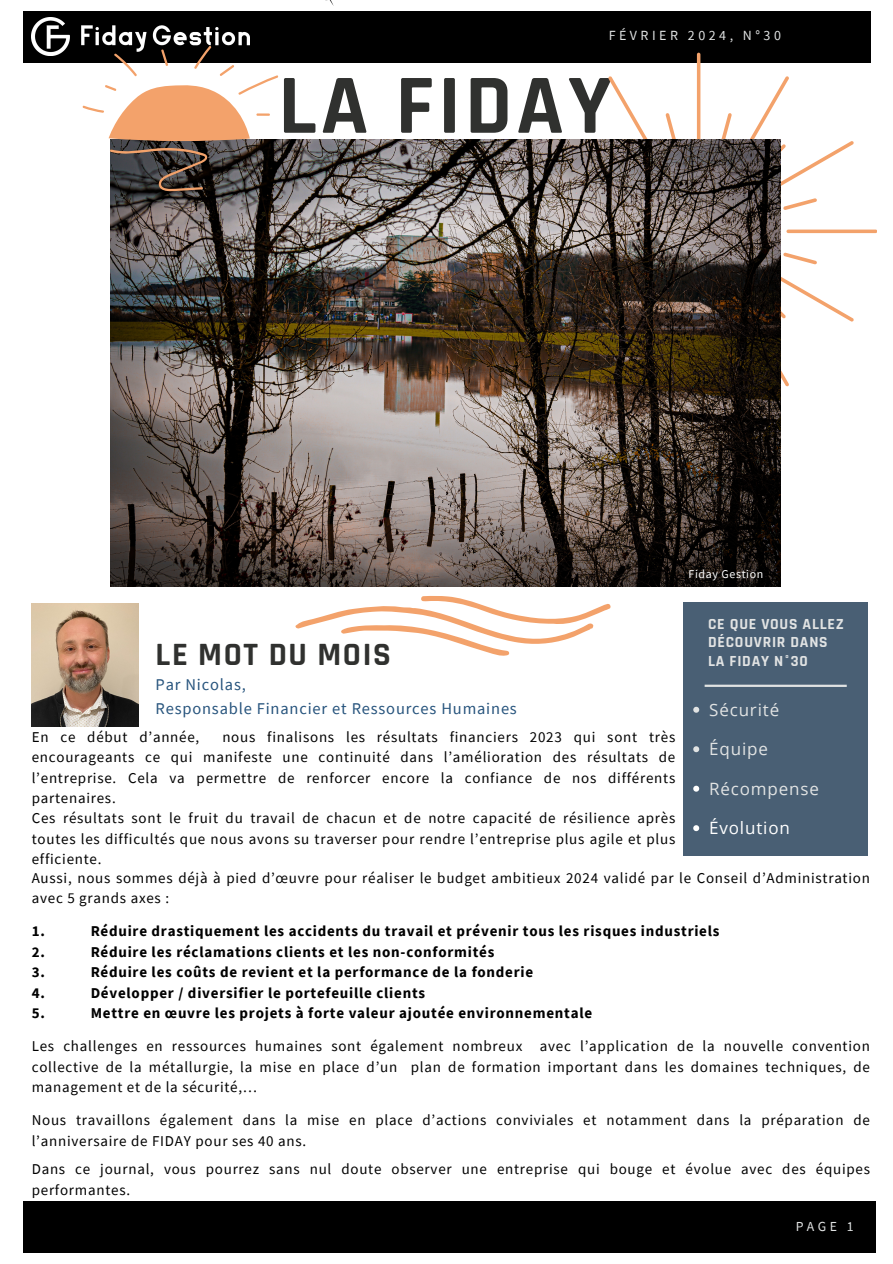
<style>
.page{position:relative;width:893px;height:1264px;background:#fff}
.page>*{position:absolute;margin:0;border:0;box-sizing:border-box;transform-origin:0 0}
.t1{font:700 85.05px "Rajdhani";letter-spacing:.05em;color:#30312f}
.t2{font:700 32.85px "Rajdhani";letter-spacing:.05em;color:#30312f}
.t3{font:16.95px "Open Sans";letter-spacing:.05em;color:#e1e3e3}
.t4{font:16.95px "Open Sans";letter-spacing:.05em;color:#fff}
.t5{font:16.5px/23.7px "Source Sans Pro";letter-spacing:.05em;color:#27547d}
.t6{font:700 15.6px/18.8px "Rajdhani";letter-spacing:.05em;color:#e1e3e3}
.t7{font:15px/20.2px "Source Sans Pro";letter-spacing:.05em;color:#000}
.t8{font:700 15px "Source Sans Pro";letter-spacing:.05em;color:#000}
.t9{font:13.95px "Source Sans Pro";letter-spacing:.25em;color:#e1e3e3}
.t10{font:13.8px "Source Sans Pro";color:#e1e3e3}
.t11{font:11.85px "Source Sans Pro";letter-spacing:.05em;color:#fff}
.s1{font-weight:700}
</style>
<div class="page">
<div style="left:23px;top:1201px;width:852px;height:51px;background:#000"></div>
<div style="left:23px;top:12px;width:847px;height:50px;background:#000"></div>
<img style="left:32px;top:17px;width:217px;height:39px">
<img style="left:325px;top:0;width:8px;height:5px">
<div style="left:683px;top:602px;width:184px;height:254px;background:#495f74"></div>
<hr style="left:704px;top:684px;width:142px;height:3px;background:#e1e3e3">
<svg style="left:693px;top:706px;width:6px;height:6px"></svg>
<svg style="left:693px;top:746px;width:6px;height:6px"></svg>
<svg style="left:693px;top:785px;width:6px;height:6px"></svg>
<svg style="left:693px;top:825px;width:6px;height:6px"></svg>
<img style="left:32px;top:603px;width:107px;height:123px">
<svg style="left:295px;top:596px;width:316px;height:60px"></svg>
<svg style="left:520px;top:53px;width:356px;height:356px"></svg>
<img style="left:110px;top:140px;width:670px;height:446px">
<svg style="left:82px;top:45px;width:197px;height:96px"></svg>
<svg style="left:110px;top:147px;width:98px;height:44px"></svg>
<p class="t9" style="left:608px;top:27px;width:174px">FÉVRIER 2024, N°30</p>
<p class="t1" style="left:278px;top:54px;width:335px">LA FIDAY</p>
<h5 class="t11" style="left:688px;top:566px;width:76px">Fiday Gestion</h5>
<p class="t6" style="left:708px;top:614px;width:137px">CE QUE VOUS ALLEZ<br>DÉCOUVRIR DANS<br>LA FIDAY N°30</p>
<p class="t3" style="left:709px;top:698px;width:72px">Sécurité</p>
<p class="t3" style="left:709px;top:737px;width:60px">Équipe</p>
<p class="t3" style="left:709px;top:776px;width:111px">Récompense</p>
<h3 class="t4" style="left:709px;top:816px;width:82px">Évolution</h3>
<p class="t2" style="left:156px;top:634px;width:237px">LE MOT DU MOIS</p>
<h5 class="t5" style="left:156px;top:672px;width:363px">Par Nicolas,<br>Responsable Financier et Ressources Humaines</h5>
<h2 class="t7" style="left:32px;top:726px;width:645px;text-align:justify;text-indent:190px">nous finalisons les résultats financiers 2023 qui sont très encourageants ce qui manifeste une continuité dans l’amélioration des résultats de l’entreprise. Cela va permettre de renforcer encore la confiance de nos différents partenaires.</h2>
<h4 class="t7" style="left:32px;top:807px;width:645px;text-align:justify">Ces résultats sont le fruit du travail de chacun et de notre capacité de résilience après toutes les difficultés que nous avons su traverser pour rendre l’entreprise plus agile et plus efficiente.</h4>
<p class="t7" style="left:32px;top:867px;width:839px">Aussi, nous sommes déjà à pied d’œuvre pour réaliser le budget ambitieux 2024 validé par le Conseil d’Administration avec 5 grands axes :</p>
<p class="t8" style="left:32px;top:921px;width:15px">1.</p>
<p class="t8" style="left:91px;top:921px;width:630px">Réduire drastiquement les accidents du travail et prévenir tous les risques industriels</p>
<p class="t8" style="left:32px;top:941px;width:15px">2.</p>
<p class="t8" style="left:91px;top:941px;width:405px">Réduire les réclamations clients et les non-conformités</p>
<p class="t8" style="left:32px;top:962px;width:15px">3.</p>
<p class="t8" style="left:91px;top:962px;width:444px">Réduire les coûts de revient et la performance de la fonderie</p>
<p class="t8" style="left:32px;top:982px;width:15px">4.</p>
<p class="t8" style="left:91px;top:982px;width:336px">Développer / diversifier le portefeuille clients</p>
<p class="t8" style="left:32px;top:1003px;width:15px">5.</p>
<h2 class="t7" style="left:32px;top:726px;width:169px">En ce début d’année,</h2>
<p class="t7" style="left:32px;top:996px;width:839px;line-height:33px;text-indent:59px"><span class="s1">Mettre en œuvre les projets à forte valeur ajoutée environnementale<br></span>Les challenges en ressources humaines sont également nombreux avec l’application de la nouvelle convention</p>
<p class="t7" style="left:32px;top:1056px;width:839px">collective de la métallurgie, la mise en place d’un plan de formation important dans les domaines techniques, de management et de la sécurité,…</p>
<p class="t7" style="left:32px;top:1109px;width:839px">Nous travaillons également dans la mise en place d’actions conviviales et notamment dans la préparation de l’anniversaire de FIDAY pour ses 40 ans.</p>
<p class="t7" style="left:32px;top:1158px;width:839px">Dans ce journal, vous pourrez sans nul doute observer une entreprise qui bouge et évolue avec des équipes performantes.</p>
<p class="t10" style="left:795px;top:1217px;width:59px">PAGE 1</p>
</div>
